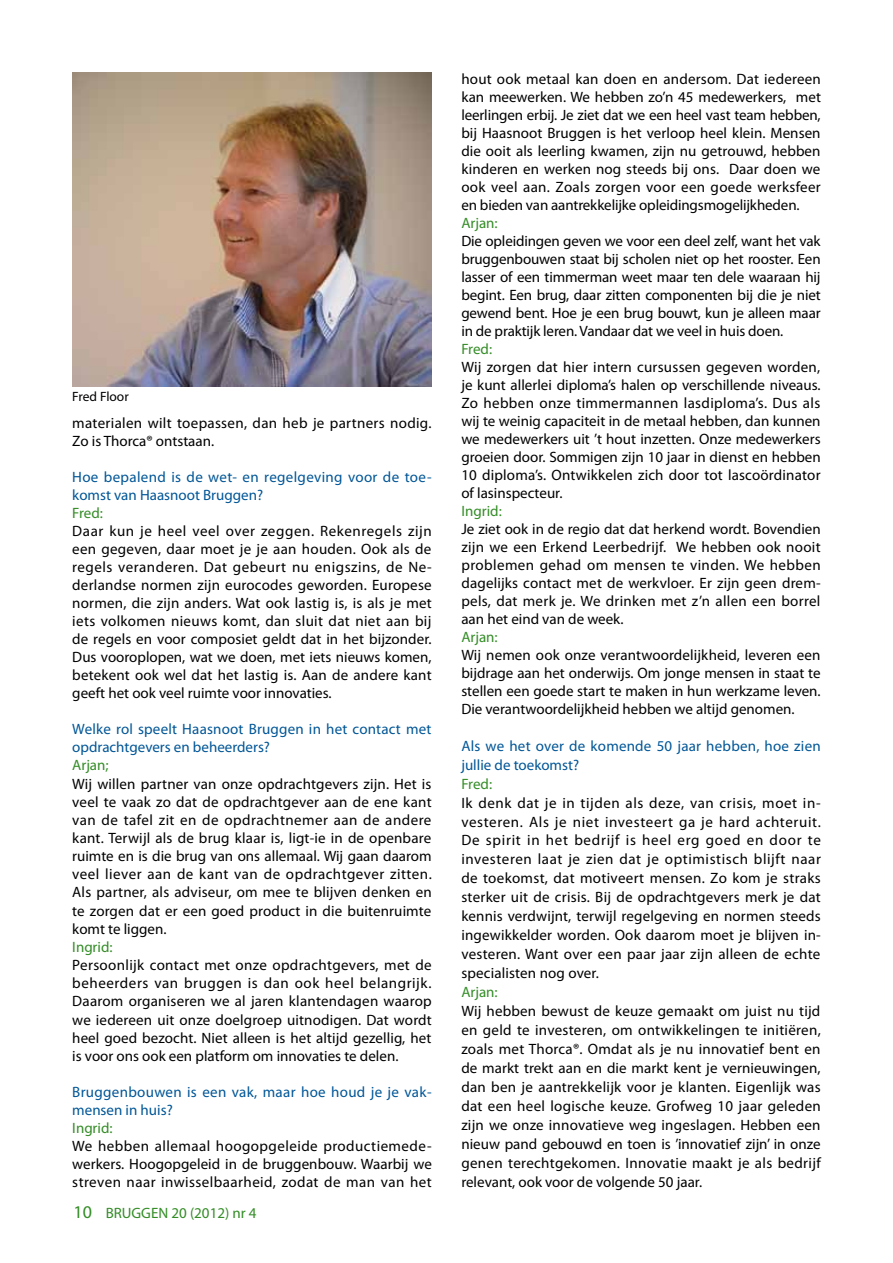
<style>
.page{position:relative;width:893px;height:1263px;background:#fff}
.page>*{position:absolute;margin:0;border:0;box-sizing:border-box;transform-origin:0 0}
.t1{font:15px/18px "Myriad Pro";color:#000;text-align:justify}
.t2{font:15px/18px "Myriad Pro";letter-spacing:.015em;color:#005697}
.t3{font:15px "Myriad Pro";color:#338c26}
.t4{font:15px/18px "Myriad Pro";letter-spacing:.02em;color:#000}
.t5{font:13.5px "Myriad Pro";color:#000}
.s1{font-size:18px}
</style>
<div class="page">
<img style="left:72px;top:72px;width:360px;height:314px">
<p class="t5" style="left:72px;top:388px;width:58px">Fred Floor</p>
<p class="t4" style="left:72px;top:414px;width:361px">materialen wilt toepassen, dan heb je partners nodig.<br>Zo is Thorca® ontstaan.</p>
<p class="t2" style="left:72px;top:468px;width:361px">Hoe bepalend is de wet- en regelgeving voor de toe&shy;komst van Haasnoot Bruggen?</p>
<p class="t3" style="left:72px;top:504px;width:32px">Fred:</p>
<p class="t1" style="left:72px;top:522px;width:361px">Daar kun je heel veel over zeggen. Rekenregels zijn een gegeven, daar moet je je aan houden. Ook als de regels veranderen. Dat gebeurt nu enigszins, de Ne&shy;derlandse normen zijn eurocodes geworden. Europese normen, die zijn anders. Wat ook lastig is, is als je met iets volkomen nieuws komt, dan sluit dat niet aan bij de regels en voor composiet geldt dat in het bijzonder.<br>Dus vooroplopen, wat we doen, met iets nieuws komen, betekent ook wel dat het lastig is. Aan de andere kant geeft het ook veel ruimte voor innovaties.</p>
<p class="t2" style="left:72px;top:720px;width:361px">Welke rol speelt Haasnoot Bruggen in het contact met opdrachtgevers en beheerders?</p>
<p class="t3" style="left:72px;top:756px;width:38px">Arjan;</p>
<p class="t1" style="left:72px;top:774px;width:361px">Wij willen partner van onze opdrachtgevers zijn. Het is veel te vaak zo dat de opdrachtgever aan de ene kant van de tafel zit en de opdrachtnemer aan de andere kant. Terwijl als de brug klaar is, ligt-ie in de openbare ruimte en is die brug van ons allemaal. Wij gaan daarom veel liever aan de kant van de opdrachtgever zitten.<br>Als partner, als adviseur, om mee te blijven denken en te zorgen dat er een goed product in die buitenruimte komt te liggen.</p>
<p class="t3" style="left:72px;top:938px;width:42px">Ingrid:</p>
<p class="t1" style="left:72px;top:956px;width:361px">Persoonlijk contact met onze opdrachtgevers, met de beheerders van bruggen is dan ook heel belangrijk.<br>Daarom organiseren we al jaren klantendagen waarop we iedereen uit onze doelgroep uitnodigen. Dat wordt heel goed bezocht. Niet alleen is het altijd gezellig, het is voor ons ook een platform om innovaties te delen.</p>
<p class="t2" style="left:72px;top:1083px;width:361px">Bruggenbouwen is een vak, maar hoe houd je je vak&shy;mensen in huis?</p>
<p class="t3" style="left:72px;top:1119px;width:42px">Ingrid:</p>
<p class="t1" style="left:72px;top:1137px;width:361px">We hebben allemaal hoogopgeleide productiemede&shy;werkers. Hoogopgeleid in de bruggenbouw. Waarbij we streven naar inwisselbaarheid, zodat de man van het</p>
<p class="t3" style="left:74px;top:1204px;width:185px"><span class="s1">10</span> BRUGGEN 20 (2012) nr 4</p>
<p class="t1" style="left:461px;top:70px;width:361px">hout ook metaal kan doen en andersom. Dat iedereen kan meewerken. We hebben zo’n 45 medewerkers, met leerlingen erbij. Je ziet dat we een heel vast team hebben, bij Haasnoot Bruggen is het verloop heel klein. Mensen die ooit als leerling kwamen, zijn nu getrouwd, hebben kinderen en werken nog steeds bij ons. Daar doen we ook veel aan. Zoals zorgen voor een goede werksfeer en bieden van aantrekkelijke opleidingsmogelijkheden.</p>
<p class="t3" style="left:461px;top:214px;width:38px">Arjan:</p>
<p class="t1" style="left:461px;top:232px;width:361px">Die opleidingen geven we voor een deel zelf, want het vak bruggenbouwen staat bij scholen niet op het rooster. Een lasser of een timmerman weet maar ten dele waaraan hij begint. Een brug, daar zitten componenten bij die je niet gewend bent. Hoe je een brug bouwt, kun je alleen maar in de praktijk leren. Vandaar dat we veel in huis doen.</p>
<p class="t3" style="left:461px;top:340px;width:32px">Fred:</p>
<p class="t1" style="left:461px;top:358px;width:361px">Wij zorgen dat hier intern cursussen gegeven worden, je kunt allerlei diploma’s halen op verschillende niveaus.<br>Zo hebben onze timmermannen lasdiploma’s. Dus als wij te weinig capaciteit in de metaal hebben, dan kunnen we medewerkers uit ’t hout inzetten. Onze medewerkers groeien door. Sommigen zijn 10 jaar in dienst en hebben 10 diploma’s. Ontwikkelen zich door tot lascoördinator of lasinspecteur.</p>
<p class="t3" style="left:461px;top:502px;width:42px">Ingrid:</p>
<p class="t1" style="left:461px;top:520px;width:361px">Je ziet ook in de regio dat dat herkend wordt. Bovendien zijn we een Erkend Leerbedrijf. We hebben ook nooit problemen gehad om mensen te vinden. We hebben dagelijks contact met de werkvloer. Er zijn geen drem&shy;pels, dat merk je. We drinken met z’n allen een borrel aan het eind van de week.</p>
<p class="t3" style="left:461px;top:628px;width:38px">Arjan:</p>
<p class="t1" style="left:461px;top:646px;width:361px">Wij nemen ook onze verantwoordelijkheid, leveren een bijdrage aan het onderwijs. Om jonge mensen in staat te stellen een goede start te maken in hun werkzame leven.<br>Die verantwoordelijkheid hebben we altijd genomen.</p>
<p class="t2" style="left:461px;top:736px;width:361px;line-height:18.9px">Als we het over de komende 50 jaar hebben, hoe zien jullie de toekomst?</p>
<p class="t3" style="left:461px;top:774px;width:32px">Fred:</p>
<p class="t1" style="left:461px;top:793px;width:361px;line-height:18.9px">Ik denk dat je in tijden als deze, van crisis, moet in&shy;vesteren. Als je niet investeert ga je hard achteruit.<br>De spirit in het bedrijf is heel erg goed en door te investeren laat je zien dat je optimistisch blijft naar de toekomst, dat motiveert mensen. Zo kom je straks sterker uit de crisis. Bij de opdrachtgevers merk je dat kennis verdwijnt, terwijl regelgeving en normen steeds ingewikkelder worden. Ook daarom moet je blijven in&shy;vesteren. Want over een paar jaar zijn alleen de echte specialisten nog over.</p>
<p class="t3" style="left:461px;top:982px;width:38px">Arjan:</p>
<p class="t1" style="left:461px;top:1001px;width:361px;line-height:19px">Wij hebben bewust de keuze gemaakt om juist nu tijd en geld te investeren, om ontwikkelingen te initiëren, zoals met Thorca®. Omdat als je nu innovatief bent en de markt trekt aan en die markt kent je vernieuwingen, dan ben je aantrekkelijk voor je klanten. Eigenlijk was dat een heel logische keuze. Grofweg 10 jaar geleden zijn we onze innovatieve weg ingeslagen. Hebben een nieuw pand gebouwd en toen is ’innovatief zijn’ in onze genen terechtgekomen. Innovatie maakt je als bedrijf relevant, ook voor de volgende 50 jaar.</p>
</div>
